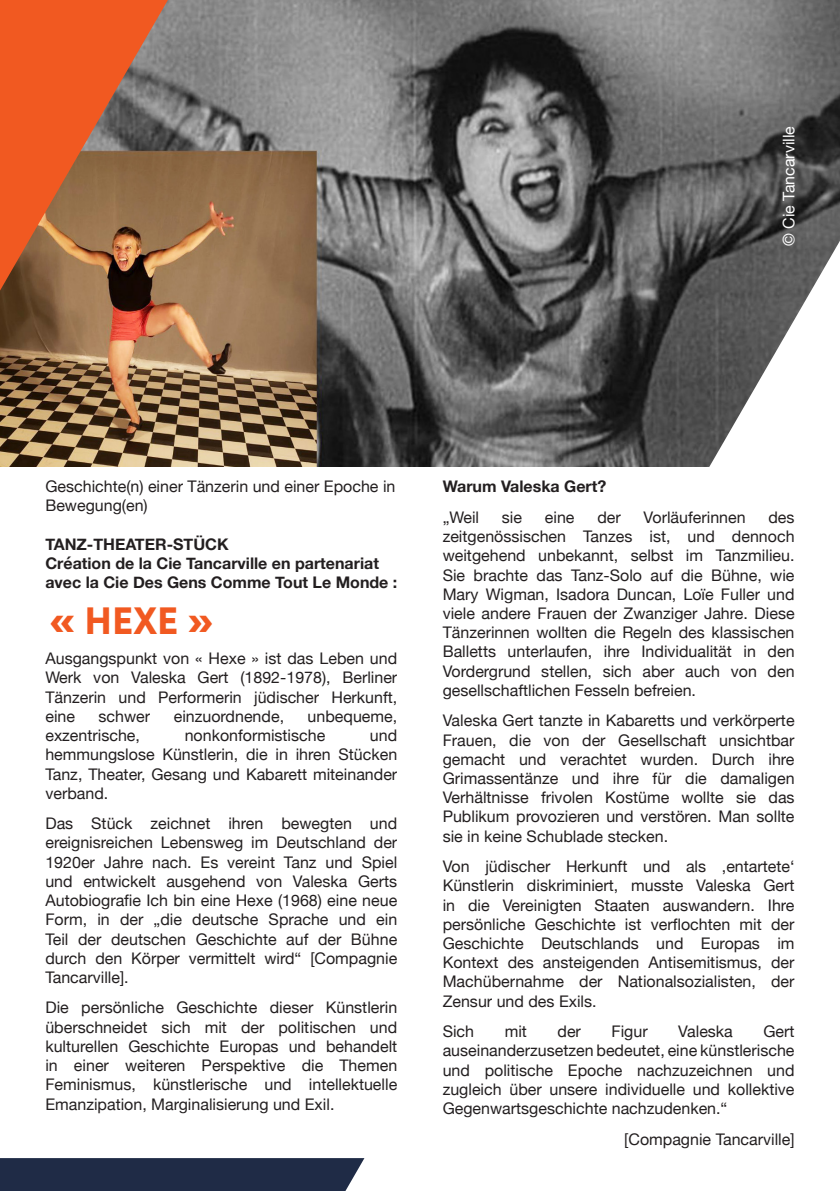
<style>
.page{position:relative;width:840px;height:1191px;background:#fff}
.page>*{position:absolute;margin:0;border:0;box-sizing:border-box;transform-origin:0 0}
.t1{font:700 38px "Mont";color:#f15921}
.t2{font:16px/19.2px "Helvetica Neue";color:#231f20;text-align:justify}
.t3{font:700 16px/19.2px "Helvetica Neue";color:#231f20}
.t4{font:16px "Helvetica Neue";color:#fff}
</style>
<div class="page">
<img style="left:0;top:0;width:839px;height:466px">
<svg style="left:0;top:0;width:168px;height:291px;background:#bf6136"></svg>
<div style="left:0;top:1158px;width:364px;height:33px;background:#1f2b46"></div>
<svg style="left:681px;top:241px;width:158px;height:226px"></svg>
<p class="t4" style="left:776px;top:246px;width:122px;rotate:-90deg">© Cie Tancarville</p>
<p class="t2" style="left:45px;top:478px;width:351px">Geschichte(n) einer Tänzerin und einer Epoche in<br>Bewegung(en)</p>
<p class="t3" style="left:45px;top:535px;width:353px">TANZ-THEATER-STÜCK<br>Création de la Cie Tancarville en partenariat avec la Cie Des Gens Comme Tout Le Monde :</p>
<h1 class="t1" style="left:50px;top:595px;width:165px">« HEXE »</h1>
<p class="t2" style="left:45px;top:650px;width:353px">Ausgangspunkt von « Hexe » ist das Leben und Werk von Valeska Gert (1892-1978), Berliner Tänzerin und Performerin jüdischer Herkunft, eine</p>
<p class="t2" style="left:99px;top:707px;width:53px">schwer</p>
<p class="t2" style="left:174px;top:707px;width:112px">einzuordnende,</p>
<p class="t2" style="left:307px;top:707px;width:91px">unbequeme,</p>
<p class="t2" style="left:45px;top:726px;width:96px">exzentrische,</p>
<p class="t2" style="left:184px;top:726px;width:142px">nonkonformistische</p>
<p class="t2" style="left:45px;top:726px;width:353px;text-indent:324px">und hemmungslose Künstlerin, die in ihren Stücken Tanz, Theater, Gesang und Kabarett miteinander verband.</p>
<p class="t2" style="left:45px;top:815px;width:353px">Das Stück zeichnet ihren bewegten und ereignisreichen Lebensweg im Deutschland der 1920er Jahre nach. Es vereint Tanz und Spiel und entwickelt ausgehend von Valeska Gerts Autobiografie Ich bin eine Hexe (1968) eine neue Form, in der „die deutsche Sprache und ein Teil der deutschen Geschichte auf der Bühne durch den Körper vermittelt wird“ [Compagnie Tancarville].</p>
<p class="t2" style="left:45px;top:999px;width:353px">Die persönliche Geschichte dieser Künstlerin überschneidet sich mit der politischen und kulturellen Geschichte Europas und behandelt in einer weiteren Perspektive die Themen Feminismus, künstlerische und intellektuelle Emanzipation, Marginalisierung und Exil.</p>
<p class="t3" style="left:442px;top:477px;width:165px">Warum Valeska Gert?</p>
<p class="t2" style="left:442px;top:508px;width:38px">„Weil</p>
<p class="t2" style="left:501px;top:508px;width:22px">sie</p>
<p class="t2" style="left:544px;top:508px;width:31px">eine</p>
<p class="t2" style="left:597px;top:508px;width:25px">der</p>
<p class="t2" style="left:643px;top:508px;width:103px">Vorläuferinnen</p>
<p class="t2" style="left:442px;top:508px;width:353px;text-indent:325px">des zeitgenössischen Tanzes ist, und dennoch weitgehend unbekannt, selbst im Tanzmilieu.<br>Sie brachte das Tanz-Solo auf die Bühne, wie Mary Wigman, Isadora Duncan, Loïe Fuller und viele andere Frauen der Zwanziger Jahre. Diese Tänzerinnen wollten die Regeln des klassischen Balletts unterlaufen, ihre Individualität in den Vordergrund stellen, sich aber auch von den gesellschaftlichen Fesseln befreien.</p>
<p class="t2" style="left:442px;top:712px;width:353px">Valeska Gert tanzte in Kabaretts und verkörperte Frauen, die von der Gesellschaft unsichtbar gemacht und verachtet wurden. Durch ihre Grimassentänze und ihre für die damaligen Verhältnisse frivolen Kostüme wollte sie das Publikum provozieren und verstören. Man sollte sie in keine Schublade stecken.</p>
<p class="t2" style="left:442px;top:858px;width:353px">Von jüdischer Herkunft und als ‚entartete‘ Künstlerin diskriminiert, musste Valeska Gert in die Vereinigten Staaten auswandern. Ihre persönliche Geschichte ist verflochten mit der Geschichte Deutschlands und Europas im Kontext des ansteigenden Antisemitismus, der Machübernahme der Nationalsozialisten, der Zensur und des Exils.</p>
<p class="t2" style="left:442px;top:1022px;width:33px">Sich</p>
<p class="t2" style="left:504px;top:1022px;width:24px">mit</p>
<p class="t2" style="left:557px;top:1022px;width:25px">der</p>
<p class="t2" style="left:611px;top:1022px;width:38px">Figur</p>
<p class="t2" style="left:678px;top:1022px;width:56px">Valeska</p>
<p class="t2" style="left:442px;top:1022px;width:353px;text-indent:320px">Gert auseinanderzusetzen bedeutet, eine künstlerische und politische Epoche nachzuzeichnen und zugleich über unsere individuelle und kollektive Gegenwartsgeschichte nachzudenken.“</p>
<p class="t2" style="left:624px;top:1130px;width:172px">[Compagnie Tancarville]</p>
</div>
